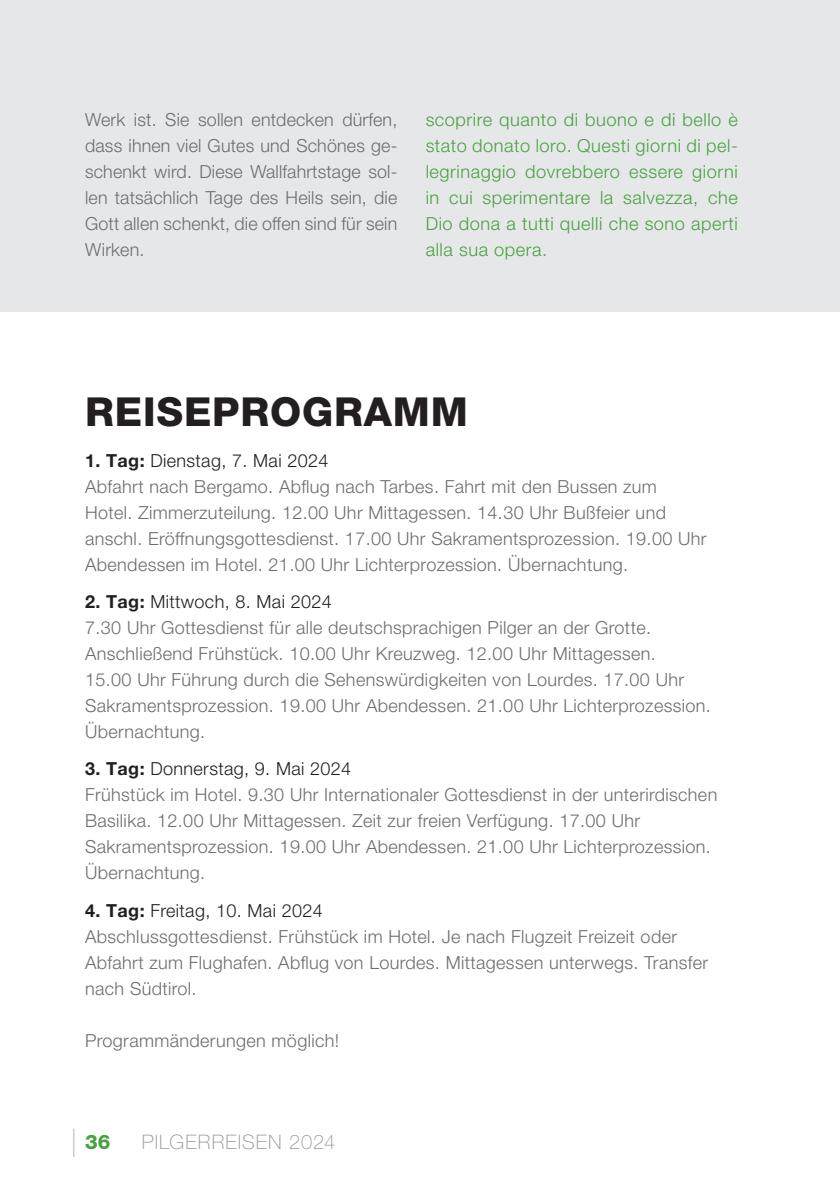
<style>
.page{position:relative;width:840px;height:1191px;background:#fff}
.page>*{position:absolute;margin:0;border:0;box-sizing:border-box;transform-origin:0 0}
.t1{font:800 40px "Helvetica Neue LT Std";letter-spacing:.02em;color:#231f20}
.t2{font:100 20px "Helvetica Neue LT Std";letter-spacing:.05em;color:#939598}
.t3{font:800 20px "Helvetica Neue LT Std";color:#49a240}
.t4{font:300 18px/26px "Helvetica Neue LT Std";letter-spacing:.02em;color:#6c6d70}
.t5{font:300 18px/26px "Helvetica Neue LT Std";letter-spacing:.03em;color:#49a240;text-align:justify}
.s1{font-weight:700;color:#231f20}
.s2{color:#231f20}
</style>
<div class="page">
<div style="left:0;top:0;width:839px;height:312px;background:#e6e7e9"></div>
<svg style="left:73px;top:1128px;width:1px;height:29px"></svg>
<p class="t4" style="left:85px;top:106px;width:313px;text-align:justify">Werk ist. Sie sollen entdecken dürfen, dass ihnen viel Gutes und Schönes ge&shy;schenkt wird. Diese Wallfahrtstage sol&shy;len tatsächlich Tage des Heils sein, die Gott allen schenkt, die offen sind für sein Wirken.</p>
<p class="t5" style="left:425px;top:106px;width:313px">scoprire quanto di buono e di bello è stato donato loro. Questi giorni di pel&shy;legrinaggio dovrebbero essere giorni in cui sperimentare la salvezza, che Dio dona a tutti quelli che sono aperti alla sua opera.</p>
<h1 class="t1" style="left:85px;top:387px;width:384px">REISEPROGRAMM</h1>
<p class="t4" style="left:85px;top:447px;width:622px"><span class="s1">1. Tag:</span> <span class="s2">Dienstag, 7. Mai 2024<br></span>Abfahrt nach Bergamo. Abflug nach Tarbes. Fahrt mit den Bussen zum Hotel. Zimmerzuteilung. 12.00 Uhr Mittagessen. 14.30 Uhr Bußfeier und anschl. Eröffnungsgottesdienst. 17.00 Uhr Sakramentsprozession. 19.00 Uhr Abendessen im Hotel. 21.00 Uhr Lichterprozession. Übernachtung.</p>
<p class="t4" style="left:85px;top:588px;width:627px"><span class="s1">2. Tag:</span> <span class="s2">Mittwoch, 8. Mai 2024<br></span>7.30 Uhr Gottesdienst für alle deutschsprachigen Pilger an der Grotte.<br>Anschließend Frühstück. 10.00 Uhr Kreuzweg. 12.00 Uhr Mittagessen.<br>15.00 Uhr Führung durch die Sehenswürdigkeiten von Lourdes. 17.00 Uhr Sakramentsprozession. 19.00 Uhr Abendessen. 21.00 Uhr Lichterprozession.<br>Übernachtung.</p>
<p class="t4" style="left:85px;top:755px;width:633px"><span class="s1">3. Tag:</span> <span class="s2">Donnerstag, 9. Mai 2024<br></span>Frühstück im Hotel. 9.30 Uhr Internationaler Gottesdienst in der unterirdischen Basilika. 12.00 Uhr Mittagessen. Zeit zur freien Verfügung. 17.00 Uhr Sakramentsprozession. 19.00 Uhr Abendessen. 21.00 Uhr Lichterprozession.<br>Übernachtung.</p>
<p class="t4" style="left:85px;top:897px;width:624px"><span class="s1">4. Tag:</span> <span class="s2">Freitag, 10. Mai 2024<br></span>Abschlussgottesdienst. Frühstück im Hotel. Je nach Flugzeit Freizeit oder Abfahrt zum Flughafen. Abflug von Lourdes. Mittagessen unterwegs. Transfer nach Südtirol.</p>
<p class="t4" style="left:85px;top:1026px;width:255px">Programmänderungen möglich!</p>
<p class="t3" style="left:85px;top:1129px;width:27px">36</p>
<p class="t2" style="left:142px;top:1130px;width:195px">PILGERREISEN 2024</p>
</div>
